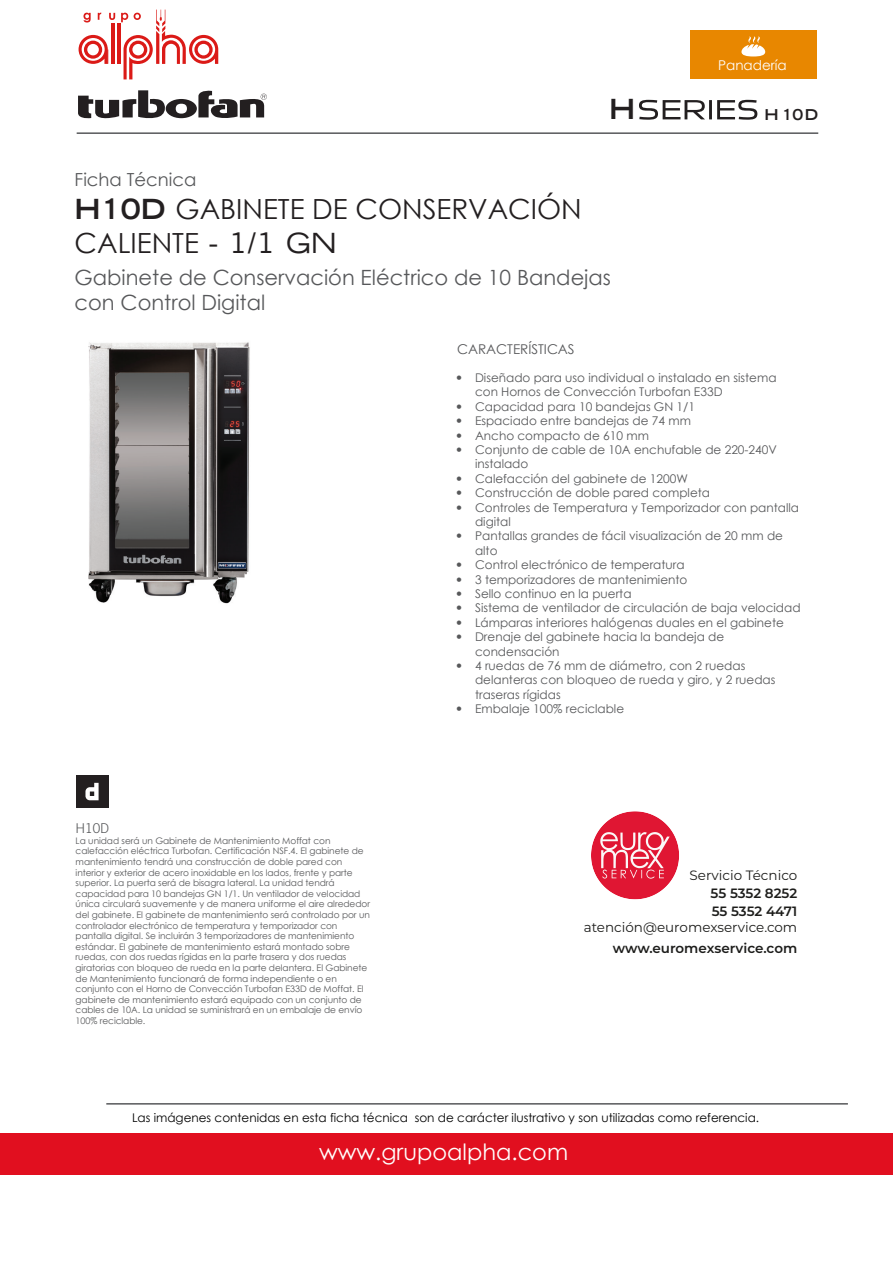
<style>
.page{position:relative;width:893px;height:1263px;background:#fff}
.page>*{position:absolute;margin:0;border:0;box-sizing:border-box;transform-origin:0 0}
.t1{font:27.75px/33.3px "Century Gothic";color:#231f20}
.t2{font:700 expanded 27.75px "Trade Gothic LH";color:#231f20}
.t3{font:22.5px "Century Gothic";color:#fffffd}
.t4{font:21px/25.2px "Century Gothic";color:#57585a}
.t5{font:18px "Century Gothic";color:#57585a}
.t6{font:700 expanded 15px "Trade Gothic LH";color:#231f20}
.t7{font:13.5px "Montserrat";color:#1d1d1b}
.t8{font:600 13.5px/17.7px "Montserrat";letter-spacing:-.005em;color:#1d1d1b}
.t9{font:13.5px "Century Gothic";color:#57585a}
.t10{font:13.5px "Century Gothic";color:#fff}
.t11{font:300 13.5px "Trade Gothic";color:#57585a}
.t12{font:12px/14.4px "Century Gothic";color:#57585a}
.t13{font:12px "Century Gothic";color:#000}
.t14{font:9px/10.6px "Century Gothic";letter-spacing:-.005em;color:#57585a}
.s1{font-family:"Trade Gothic LH";font-weight:700;font-stretch:expanded}
.s2{font-family:"Trade Gothic LH";font-stretch:expanded}
.s3{font-family:"Trade Gothic";font-weight:300}
</style>
<div class="page">
<div style="left:76px;top:775px;width:32px;height:33px;background:#231f20"></div>
<svg style="left:85px;top:783px;width:14px;height:17px"></svg>
<img style="left:88px;top:342px;width:162px;height:262px">
<hr style="left:77px;top:132px;width:741px;height:2px;background:#57585a">
<svg style="left:639px;top:100px;width:118px;height:20px"></svg>
<svg style="left:78px;top:90px;width:189px;height:29px"></svg>
<hr style="left:111px;top:23px;width:3px;height:41px;background:#db1a17">
<hr style="left:117px;top:23px;width:3px;height:41px;background:#db1a17">
<svg style="left:79px;top:35px;width:29px;height:29px"></svg>
<svg style="left:83px;top:13px;width:8px;height:10px"></svg>
<svg style="left:98px;top:13px;width:3px;height:7px"></svg>
<svg style="left:109px;top:13px;width:6px;height:7px"></svg>
<svg style="left:121px;top:10px;width:97px;height:69px"></svg>
<div style="left:690px;top:30px;width:126px;height:48px;background:#e88700"></div>
<svg style="left:741px;top:36px;width:24px;height:20px"></svg>
<hr style="left:106px;top:1103px;width:742px;height:1px;background:#57585a">
<div style="left:1px;top:1133px;width:892px;height:42px;background:#e10f1f"></div>
<img style="left:591px;top:811px;width:88px;height:89px">
<h3 class="t10" style="left:718px;top:56px;width:70px">Panadería</h3>
<h1 class="t2" style="left:609px;top:91px;width:28px">H</h1>
<h3 class="t6" style="left:765px;top:104px;width:55px">H10D</h3>
<h3 class="t5" style="left:75px;top:167px;width:123px">Ficha Técnica</h3>
<h1 class="t1" style="left:75px;top:192px;width:509px"><span class="s1">H10D</span> GABINETE DE CONSERVACIÓN<br>CALIENTE <span class="s2">- 1/1 GN</span></h1>
<h3 class="t4" style="left:75px;top:265px;width:538px">Gabinete de Conservación Eléctrico de 10 Bandejas con Control Digital</h3>
<h3 class="t11" style="left:76px;top:820px;width:35px">H10D</h3>
<p class="t14" style="left:76px;top:835px;width:296px">La unidad será un Gabinete de Mantenimiento Moffat con calefacción eléctrica Turbofan. Certificación NSF.4. El gabinete de mantenimiento tendrá una construcción de doble pared con interior y exterior de acero inoxidable en los lados, frente y parte superior. La puerta será de bisagra lateral. La unidad tendrá capacidad para 10 bandejas GN 1/1. Un ventilador de velocidad única circulará suavemente y de manera uniforme el aire alrededor del gabinete. El gabinete de mantenimiento será controlado por un controlador electrónico de temperatura y temporizador con pantalla digital. Se incluirán 3 temporizadores de mantenimiento estándar. El gabinete de mantenimiento estará montado sobre ruedas, con dos ruedas rígidas en la parte trasera y dos ruedas giratorias con bloqueo de rueda en la parte delantera. El Gabinete de Mantenimiento funcionará de forma independiente o en conjunto con el Horno de Convección Turbofan E33D de Moffat. El gabinete de mantenimiento estará equipado con un conjunto de cables de 10A. La unidad se suministrará en un embalaje de envío 100% reciclable.</p>
<h3 class="t9" style="left:457px;top:340px;width:119px">CARACTERÍSTICAS</h3>
<h3 class="t12" style="left:475px;top:370px;width:303px;text-indent:-19px"><span class="s3">•</span> Diseñado para uso individual o instalado en sistema con Hornos de Convección Turbofan E33D</h3>
<h3 class="t12" style="left:456px;top:399px;width:241px"><span class="s3">•</span> Capacidad para 10 bandejas GN 1/1</h3>
<h3 class="t12" style="left:456px;top:413px;width:236px"><span class="s3">•</span> Espaciado entre bandejas de 74 mm</h3>
<h3 class="t12" style="left:456px;top:428px;width:194px"><span class="s3">•</span> Ancho compacto de 610 mm</h3>
<h3 class="t12" style="left:475px;top:442px;width:303px;text-indent:-19px"><span class="s3">•</span> Conjunto de cable de 10A enchufable de 220-240V instalado</h3>
<h3 class="t12" style="left:456px;top:471px;width:233px"><span class="s3">•</span> Calefacción del gabinete de 1200W</h3>
<h3 class="t12" style="left:456px;top:485px;width:255px"><span class="s3">•</span> Construcción de doble pared completa</h3>
<h3 class="t12" style="left:475px;top:500px;width:325px;text-indent:-19px"><span class="s3">•</span> Controles de Temperatura y Temporizador con pantalla digital</h3>
<h3 class="t12" style="left:475px;top:529px;width:310px;text-indent:-19px"><span class="s3">•</span> Pantallas grandes de fácil visualización de 20 mm de alto</h3>
<h3 class="t12" style="left:456px;top:557px;width:230px"><span class="s3">•</span> Control electrónico de temperatura</h3>
<h3 class="t12" style="left:456px;top:572px;width:233px"><span class="s3">•</span> 3 temporizadores de mantenimiento</h3>
<h3 class="t12" style="left:456px;top:586px;width:177px"><span class="s3">•</span> Sello continuo en la puerta</h3>
<h3 class="t12" style="left:456px;top:601px;width:346px"><span class="s3">•</span> Sistema de ventilador de circulación de baja velocidad</h3>
<h3 class="t12" style="left:456px;top:615px;width:329px"><span class="s3">•</span> Lámparas interiores halógenas duales en el gabinete</h3>
<h3 class="t12" style="left:475px;top:629px;width:251px;text-indent:-19px"><span class="s3">•</span> Drenaje del gabinete hacia la bandeja de condensación</h3>
<h3 class="t12" style="left:475px;top:658px;width:302px;text-indent:-19px"><span class="s3">•</span> 4 ruedas de 76 mm de diámetro, con 2 ruedas delanteras con bloqueo de rueda y giro, y 2 ruedas traseras rígidas</h3>
<h3 class="t12" style="left:456px;top:701px;width:170px"><span class="s3">•</span> Embalaje 100% reciclable</h3>
<h3 class="t7" style="left:689px;top:866px;width:109px">Servicio Técnico</h3>
<h3 class="t8" style="left:711px;top:884px;width:88px">55 5352 8252<br>55 5352 4471</h3>
<h3 class="t7" style="left:584px;top:918px;width:215px">atención@euromexservice.com</h3>
<h3 class="t8" style="left:613px;top:938px;width:186px">www.euromexservice.com</h3>
<h3 class="t13" style="left:132px;top:1109px;width:629px">Las imágenes contenidas en esta ficha técnica son de carácter ilustrativo y son utilizadas como referencia.</h3>
<h2 class="t3" style="left:319px;top:1136px;width:250px">www.grupoalpha.com</h2>
</div>
